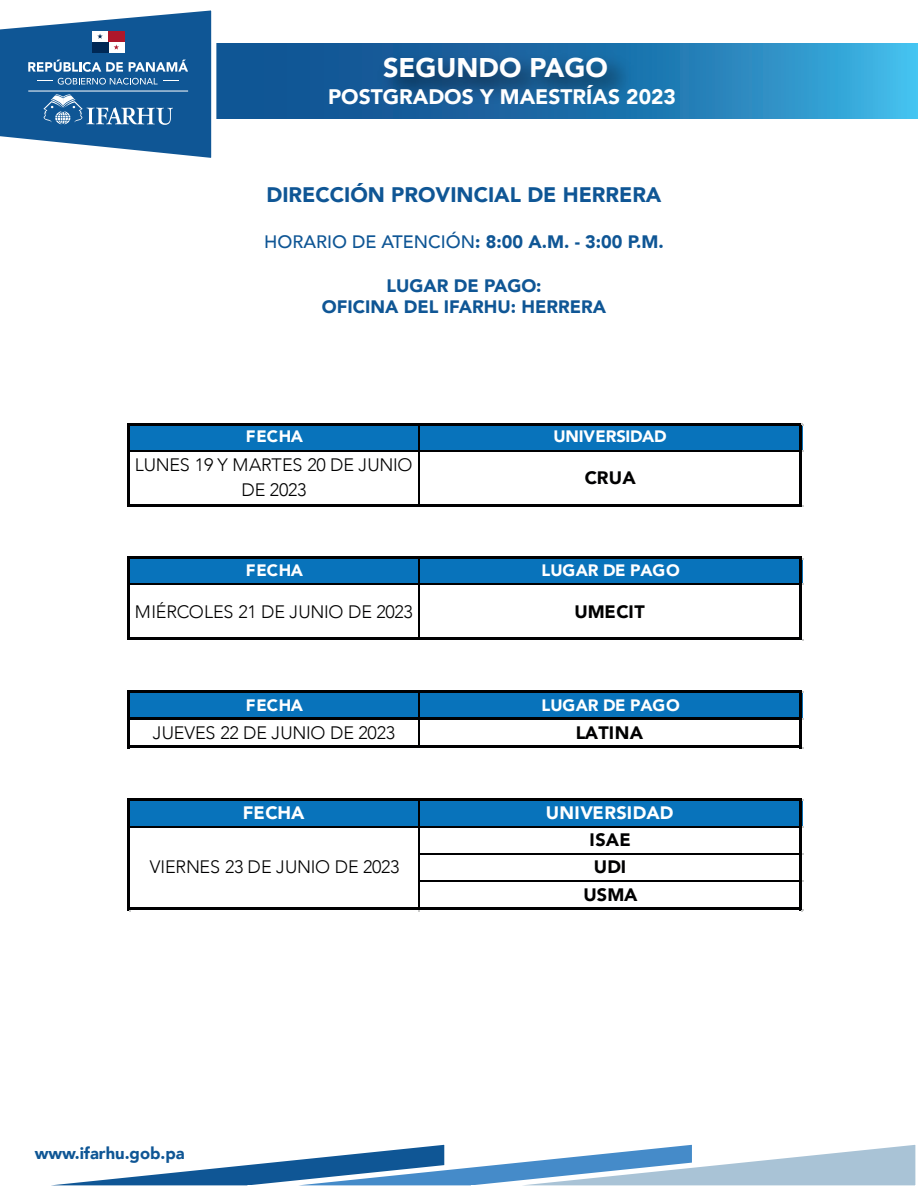
<style>
.page{position:relative;width:918px;height:1188px;background:#fff}
.page>*{position:absolute;margin:0;border:0;box-sizing:border-box;transform-origin:0 0}
.t1{font:900 27px "Avenir";color:#fff}
.t2{font:900 21px "Avenir";color:#0f5695}
.t3{font:900 21px "Avenir";color:#fff}
.t4{font:300 18px/25.5px "Avenir";letter-spacing:-.01em;color:#000001;text-align:center}
.t5{font:900 18px/21.6px "Avenir";color:#0f5695;text-align:center}
.t6{font:900 18px/27.8px "Avenir";letter-spacing:.01em;color:#000001;text-align:center}
.t7{font:900 18px "Avenir";letter-spacing:.01em;color:#fff}
.t8{font:900 16.5px "Avenir";letter-spacing:.005em;color:#fff}
.t9{font:900 16.5px "Avenir";color:#0f5695}
.t10{font:900 16.5px "Avenir";letter-spacing:-.015em;color:#fff}
.s1{font-weight:500}
</style>
<div class="page">
<svg style="left:219px;top:44px;width:699px;height:74px;background:#2580b8"></svg>
<svg style="left:51px;top:1144px;width:865px;height:42px"></svg>
<img style="left:371px;top:43px;width:278px;height:76px">
<svg style="left:0;top:10px;width:219px;height:148px"></svg>
<hr style="left:28px;top:91px;width:160px;height:1px;background:#fff">
<div style="left:129px;top:424px;width:673px;height:27px;background:#0873bb"></div>
<div style="left:129px;top:558px;width:673px;height:27px;background:#0873bb"></div>
<div style="left:129px;top:691px;width:673px;height:29px;background:#0873bb"></div>
<div style="left:129px;top:799px;width:673px;height:29px;background:#0873bb"></div>
<hr style="left:130px;top:423px;width:672px;height:3px;background:#000001">
<hr style="left:130px;top:450px;width:669px;height:1px;background:#000001">
<hr style="left:127px;top:423px;width:3px;height:84px;background:#000001">
<hr style="left:418px;top:426px;width:2px;height:78px;background:#000001">
<hr style="left:130px;top:504px;width:672px;height:3px;background:#000001">
<hr style="left:799px;top:426px;width:3px;height:81px;background:#000001">
<hr style="left:130px;top:556px;width:672px;height:3px;background:#000001">
<hr style="left:130px;top:583px;width:669px;height:2px;background:#000001">
<hr style="left:127px;top:556px;width:3px;height:84px;background:#000001">
<hr style="left:418px;top:559px;width:2px;height:78px;background:#000001">
<hr style="left:130px;top:637px;width:672px;height:3px;background:#000001">
<hr style="left:799px;top:559px;width:3px;height:81px;background:#000001">
<hr style="left:130px;top:690px;width:672px;height:3px;background:#000001">
<hr style="left:418px;top:693px;width:2px;height:24px;background:#000001">
<hr style="left:130px;top:717px;width:672px;height:3px;background:#000001">
<hr style="left:127px;top:690px;width:3px;height:58px;background:#000001">
<hr style="left:418px;top:720px;width:2px;height:25px;background:#000001">
<hr style="left:130px;top:745px;width:672px;height:3px;background:#000001">
<hr style="left:799px;top:693px;width:3px;height:55px;background:#000001">
<hr style="left:130px;top:798px;width:672px;height:3px;background:#000001">
<hr style="left:130px;top:826px;width:669px;height:2px;background:#000001">
<hr style="left:420px;top:853px;width:379px;height:2px;background:#000001">
<hr style="left:420px;top:880px;width:379px;height:2px;background:#000001">
<hr style="left:127px;top:798px;width:3px;height:112px;background:#000001">
<hr style="left:418px;top:801px;width:2px;height:106px;background:#000001">
<hr style="left:130px;top:907px;width:672px;height:3px;background:#000001">
<hr style="left:799px;top:801px;width:3px;height:109px;background:#000001">
<h1 class="t1" style="left:383px;top:44px;width:226px">SEGUNDO PAGO</h1>
<p class="t3" style="left:328px;top:79px;width:349px">POSTGRADOS Y MAESTRÍAS 2023</p>
<p class="t2" style="left:266px;top:176px;width:397px">DIRECCIÓN PROVINCIAL DE HERRERA</p>
<p class="t5" style="left:264px;top:231px;width:401px"><span class="s1">HORARIO DE ATENCIÓN</span>: 8:00 A.M. - 3:00 P.M.</p>
<p class="t5" style="left:322px;top:274px;width:286px">LUGAR DE PAGO:<br>OFICINA DEL IFARHU: HERRERA</p>
<p class="t8" style="left:246px;top:422px;width:59px">FECHA</p>
<p class="t10" style="left:553px;top:422px;width:115px">UNIVERSIDAD</p>
<p class="t4" style="left:135px;top:452px;width:279px">LUNES 19 Y MARTES 20 DE JUNIO<br>DE 2023</p>
<p class="t6" style="left:585px;top:464px;width:52px">CRUA</p>
<p class="t8" style="left:246px;top:556px;width:59px">FECHA</p>
<p class="t8" style="left:541px;top:556px;width:140px">LUGAR DE PAGO</p>
<p class="t4" style="left:135px;top:599px;width:280px">MIÉRCOLES 21 DE JUNIO DE 2023</p>
<p class="t6" style="left:574px;top:597px;width:72px">UMECIT</p>
<p class="t8" style="left:246px;top:691px;width:59px">FECHA</p>
<p class="t8" style="left:541px;top:691px;width:140px">LUGAR DE PAGO</p>
<p class="t4" style="left:153px;top:720px;width:244px">JUEVES 22 DE JUNIO DE 2023</p>
<p class="t6" style="left:576px;top:719px;width:69px">LATINA</p>
<p class="t7" style="left:243px;top:797px;width:63px">FECHA</p>
<p class="t7" style="left:546px;top:797px;width:129px">UNIVERSIDAD</p>
<p class="t6" style="left:583px;top:825px;width:55px">ISAE<br>UDI<br>USMA</p>
<p class="t4" style="left:150px;top:854px;width:251px">VIERNES 23 DE JUNIO DE 2023</p>
<p class="t9" style="left:35px;top:1139px;width:152px">www.ifarhu.gob.pa</p>
</div>
